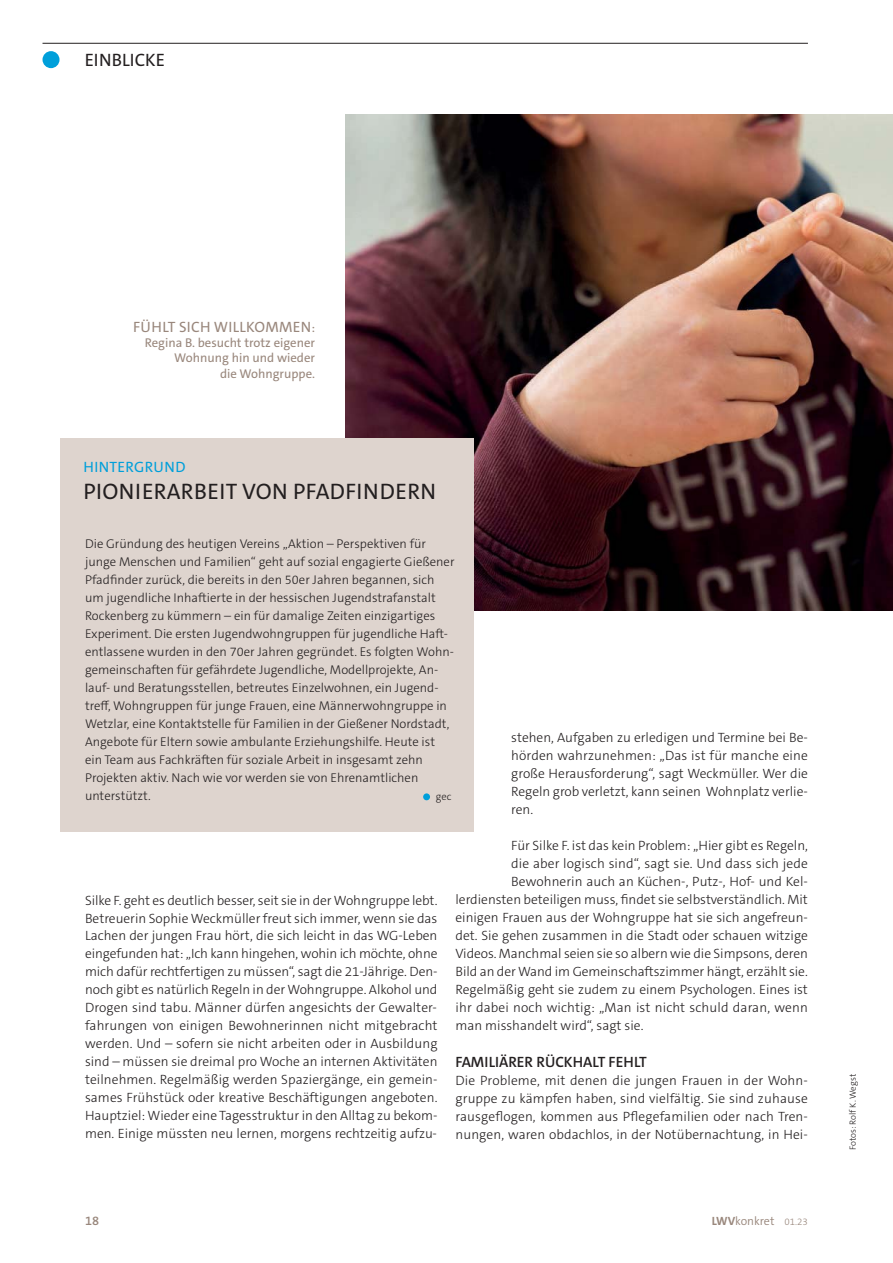
<style>
.page{position:relative;width:893px;height:1263px;background:#fff}
.page>*{position:absolute;margin:0;border:0;box-sizing:border-box;transform-origin:0 0}
.t1{font:22.5px "The Sans C5";letter-spacing:.02em;color:#231f20}
.t2{font:18px "The Sans C5";color:#231f20}
.t3{font:600 15px "The Sans C5";color:#231f20}
.t4{font:15px "The Sans C5";letter-spacing:.015em;color:#99877c}
.t5{font:15px "The Sans C5";letter-spacing:.02em;color:#009fda}
.t6{font:300 13.5px/18px "The Sans C5";color:#231f20;text-align:justify}
.t7{font:300 12.75px/18px "The Sans C5";color:#231f20}
.t8{font:12.75px/15.3px "The Sans C5";color:#99877c;text-align:right}
.t9{font:600 12.75px "The Sans C5";color:#99877c}
.t10{font:300 12px "The Sans C5";color:#99877c}
.t11{font:300 10.5px "The Sans C5";color:#231f20}
.t12{font:300 9px "The Sans C5";color:#231f20}
.s1{font-size:12.75px}
.s2{font-weight:700}
.s3{font-size:9.75px}
</style>
<div class="page">
<img style="left:345px;top:115px;width:548px;height:495px">
<hr style="left:43px;top:43px;width:765px;height:1px;background:#231f20">
<div style="left:60px;top:438px;width:413px;height:394px;background:#ded4ce"></div>
<div style="left:43px;top:51px;width:17px;height:17px;background:#009fda;border-radius:50%"></div>
<div style="left:423px;top:793px;width:7px;height:7px;background:#009fda;border-radius:50%"></div>
<h2 class="t2" style="left:85px;top:51px;width:82px">EINBLICKE</h2>
<p class="t4" style="left:133px;top:319px;width:183px">FÜHLT SICH WILLKOMMEN<span class="s1">:</span></p>
<p class="t8" style="left:145px;top:336px;width:172px">Regina B. besucht trotz eigener<br>Wohnung hin und wieder<br>die Wohngruppe.</p>
<p class="t5" style="left:83px;top:459px;width:104px">HINTERGRUND</p>
<p class="t1" style="left:83px;top:480px;width:354px">PIONIERARBEIT VON PFADFINDERN</p>
<p class="t7" style="left:85px;top:535px;width:371px">Die Gründung des heutigen Vereins „Aktion – Perspektiven für junge Menschen und Familien“ geht auf sozial engagierte Gießener Pfadfnder zurück, die bereits in den 50er Jahren begannen, sich um jugendliche Inhaftierte in der hessischen Jugendstrafanstalt Rockenberg zu kümmern – ein für damalige Zeiten einzigartiges Experiment. Die ersten Jugendwohngruppen für jugendliche Haft&shy;entlassene wurden in den 70er Jahren gegründet. Es folgten Wohn&shy;gemeinschaften für gefährdete Jugendliche, Modellprojekte, An&shy;lauf- und Beratungsstellen, betreutes Einzelwohnen, ein Jugend&shy;tref, Wohngruppen für junge Frauen, eine Männerwohngruppe in Wetzlar, eine Kontaktstelle für Familien in der Gießener Nordstadt, Angebote für Eltern sowie ambulante Erziehungshilfe. Heute ist ein Team aus Fachkräften für soziale Arbeit in insgesamt zehn Projekten aktiv. Nach wie vor werden sie von Ehrenamtlichen unterstützt.</p>
<p class="t6" style="left:511px;top:729px;width:298px">stehen, Aufgaben zu erledigen und Termine bei Be&shy;hörden wahrzunehmen: „Das ist für manche eine große Herausforderung“, sagt Weckmüller. Wer die Regeln grob verletzt, kann seinen Wohnplatz verlie&shy;ren.</p>
<p class="t6" style="left:511px;top:837px;width:298px">Für Silke F. ist das kein Problem: „Hier gibt es Regeln,</p>
<p class="t6" style="left:511px;top:855px;width:298px">die aber logisch sind“, sagt sie. Und dass sich jede</p>
<p class="t6" style="left:511px;top:873px;width:298px">Bewohnerin auch an Küchen-, Putz-, Hof- und Kel-</p>
<p class="t6" style="left:455px;top:891px;width:354px">lerdiensten beteiligen muss, fndet sie selbstverständlich. Mit</p>
<p class="t6" style="left:455px;top:909px;width:354px">einigen Frauen aus der Wohngruppe hat sie sich angefreun-</p>
<p class="t6" style="left:455px;top:927px;width:354px">det. Sie gehen zusammen in die Stadt oder schauen witzige</p>
<p class="t6" style="left:455px;top:945px;width:354px">Videos. Manchmal seien sie so albern wie die Simpsons, deren</p>
<p class="t6" style="left:455px;top:963px;width:354px">Bild an der Wand im Gemeinschaftszimmer hängt, erzählt sie.</p>
<p class="t6" style="left:455px;top:981px;width:354px">Regelmäßig geht sie zudem zu einem Psychologen. Eines ist</p>
<p class="t6" style="left:455px;top:999px;width:354px">ihr dabei noch wichtig: „Man ist nicht schuld daran, wenn</p>
<p class="t6" style="left:455px;top:1017px;width:189px">man misshandelt wird“, sagt sie.</p>
<p class="t3" style="left:455px;top:1054px;width:193px">FAMILIÄRER RÜCKHALT FEHLT</p>
<p class="t6" style="left:455px;top:1071px;width:354px">Die Probleme, mit denen die jungen Frauen in der Wohn&shy;gruppe zu kämpfen haben, sind vielfältig. Sie sind zuhause rausgefogen, kommen aus Pfegefamilien oder nach Tren&shy;nungen, waren obdachlos, in der Notübernachtung, in Hei-</p>
<p class="t12" style="left:848px;top:1150px;width:78px;rotate:-90deg">Fotos: Rolf K. Wegst</p>
<p class="t11" style="left:436px;top:791px;width:17px">gec</p>
<p class="t6" style="left:85px;top:891px;width:354px">Silke F. geht es deutlich besser, seit sie in der Wohngruppe lebt.<br>Betreuerin Sophie Weckmüller freut sich immer, wenn sie das Lachen der jungen Frau hört, die sich leicht in das WG-Leben eingefunden hat: „Ich kann hingehen, wohin ich möchte, ohne mich dafür rechtfertigen zu müssen“, sagt die 21-Jährige. Den&shy;noch gibt es natürlich Regeln in der Wohngruppe. Alkohol und Drogen sind tabu. Männer dürfen angesichts der Gewalter&shy;fahrungen von einigen Bewohnerinnen nicht mitgebracht werden. Und – sofern sie nicht arbeiten oder in Ausbildung sind – müssen sie dreimal pro Woche an internen Aktivitäten teilnehmen. Regelmäßig werden Spaziergänge, ein gemein&shy;sames Frühstück oder kreative Beschäftigungen angeboten.<br>Hauptziel: Wieder eine Tagesstruktur in den Alltag zu bekom&shy;men. Einige müssten neu lernen, morgens rechtzeitig aufzu-</p>
<p class="t9" style="left:85px;top:1214px;width:16px">18</p>
<p class="t10" style="left:712px;top:1213px;width:98px"><span class="s2">LWV</span>konkret <span class="s3">01.23</span></p>
</div>
